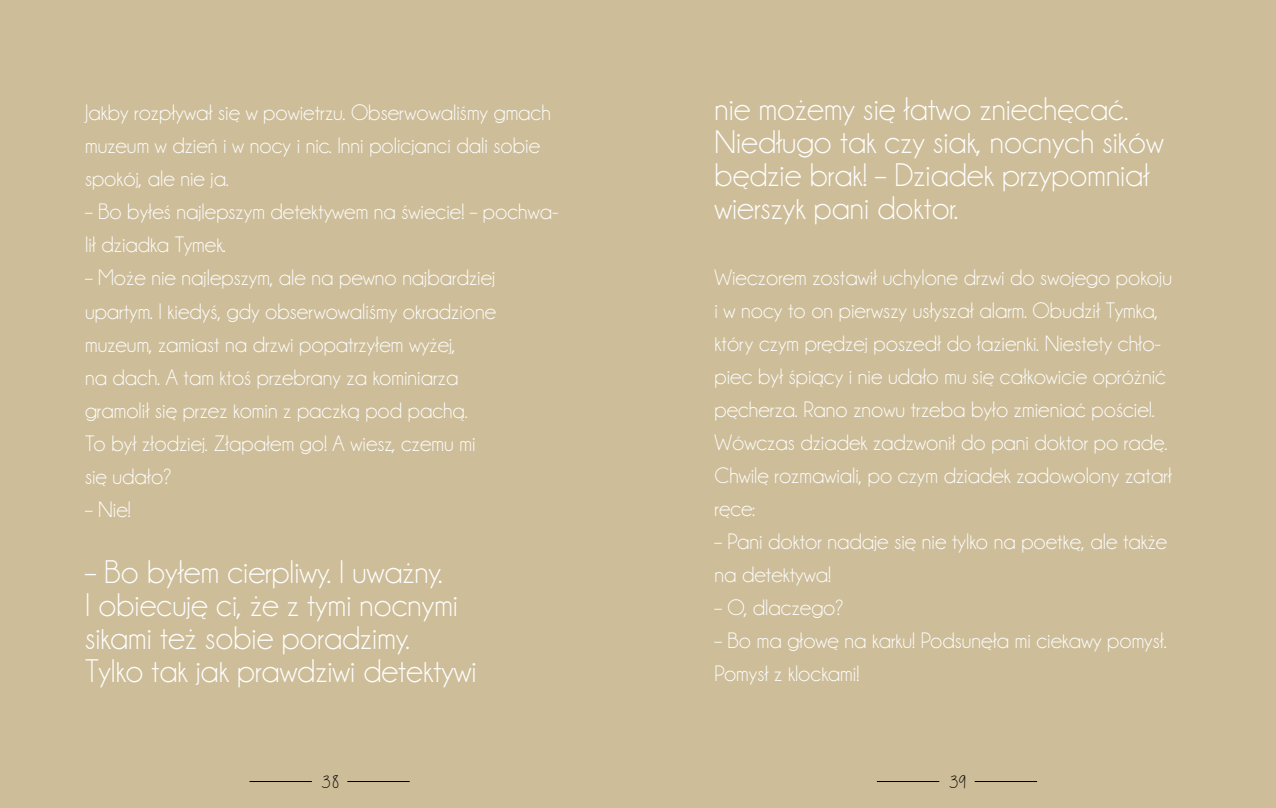
<style>
.page{position:relative;width:1276px;height:808px;background:#cdbd99}
.page>*{position:absolute;margin:0;border:0;box-sizing:border-box;transform-origin:0 0}
.t1{font:33px/33px "Champagne&Limousines";color:#fff}
.t2{font:22.5px/33px "Champagne&Limousines";color:#fff}
.t3{font:18px "Alittlesunshine";color:#000}
</style>
<div class="page">
<hr style="left:249px;top:781px;width:63px;height:1px;background:#000">
<hr style="left:877px;top:781px;width:62px;height:1px;background:#000">
<hr style="left:347px;top:781px;width:63px;height:1px;background:#000">
<hr style="left:974px;top:781px;width:63px;height:1px;background:#000">
<p class="t2" style="left:85px;top:97px;width:467px">Jakby rozpływał się w powietrzu. Obserwowaliśmy gmach muzeum w dzień i w nocy i nic. Inni policjanci dali sobie spokój, ale nie ja.</p>
<p class="t2" style="left:85px;top:196px;width:475px">– Bo byłeś najlepszym detektywem na świecie! – pochwa&shy;lił dziadka Tymek.</p>
<p class="t2" style="left:85px;top:262px;width:413px">– Może nie najlepszym, ale na pewno najbardziej upartym. I kiedyś, gdy obserwowaliśmy okradzione muzeum, zamiast na drzwi popatrzyłem wyżej,<br>na dach. A tam ktoś przebrany za kominiarza gramolił się przez komin z paczką pod pachą.<br>To był złodziej. Złapałem go! A wiesz, czemu mi się udało?</p>
<p class="t2" style="left:85px;top:493px;width:47px">– Nie!</p>
<h1 class="t1" style="left:85px;top:555px;width:393px">– Bo byłem cierpliwy. I uważny.<br>I obiecuję ci, że z tymi nocnymi sikami też sobie poradzimy.<br>Tylko tak jak prawdziwi detektywi</h1>
<h1 class="t1" style="left:714px;top:93px;width:451px">nie możemy się łatwo zniechęcać.<br>Niedługo tak czy siak, nocnych sików będzie brak! – Dziadek przypomniał wierszyk pani doktor.</h1>
<p class="t2" style="left:714px;top:261px;width:459px">Wieczorem zostawił uchylone drzwi do swojego pokoju i w nocy to on pierwszy usłyszał alarm. Obudził Tymka, który czym prędzej poszedł do łazienki. Niestety chło&shy;piec był śpiący i nie udało mu się całkowicie opróżnić pęcherza. Rano znowu trzeba było zmieniać pościel.<br>Wówczas dziadek zadzwonił do pani doktor po radę.<br>Chwilę rozmawiali, po czym dziadek zadowolony zatarł ręce:</p>
<p class="t2" style="left:714px;top:526px;width:454px">– Pani doktor nadaje się nie tylko na poetkę, ale także na detektywa!</p>
<p class="t2" style="left:714px;top:592px;width:131px">– O, dlaczego?</p>
<p class="t2" style="left:714px;top:625px;width:453px">– Bo ma głowę na karku! Podsunęła mi ciekawy pomysł.<br>Pomysł z klockami!</p>
<p class="t3" style="left:321px;top:772px;width:19px">38</p>
<p class="t3" style="left:948px;top:772px;width:18px">39</p>
</div>
